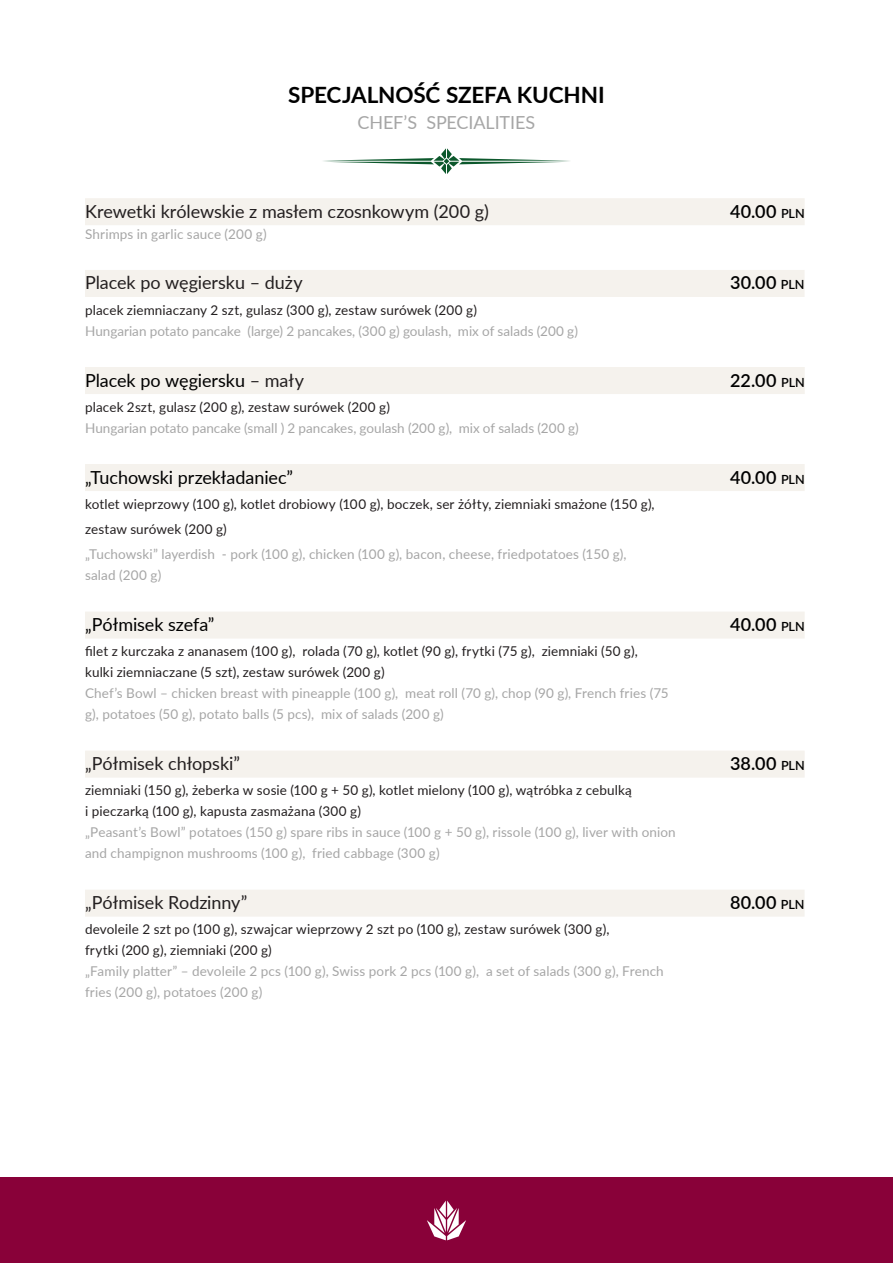
<style>
.page{position:relative;width:893px;height:1263px;background:#fff}
.page>*{position:absolute;margin:0;border:0;box-sizing:border-box;transform-origin:0 0}
.nagłówki{font:700 22.5px "Lato";letter-spacing:-.005em;color:#000}
.tekst_zwykly_pl{font:18px "Lato";letter-spacing:-.005em;color:#231f20}
.tekst_zwykly_pl-2{font:18px "Lato";letter-spacing:-.005em;color:#000}
.tekst_zwykly_pl-3{font:600 18px "Lato";letter-spacing:.015em;color:#000}
.nagłówki_angielskie{font:18px "Lato";letter-spacing:-.005em;color:#a6a6a6}
.tekst_angielski{font:13.5px/21px "Lato";letter-spacing:.01em;color:#a6a6a6}
.tekst_zwykly_-_objas{font:13.5px/21px "Lato";letter-spacing:.01em;color:#231f20}
.tekst_zwykly_-_objas-2{font:13.5px/21px "Lato";letter-spacing:.01em;color:#a6a6a6}
.s1{font-size:12.6px}
.s2{color:#231f20}
.s3{font-style:inherit}
</style>
<div class="page">
<div style="left:0;top:1178px;width:893px;height:85px;background:#890139"></div>
<svg style="left:427px;top:1200px;width:39px;height:40px"></svg>
<div style="left:85px;top:198px;width:720px;height:27px;background:#f5f2ed"></div>
<div style="left:85px;top:270px;width:720px;height:27px;background:#f5f2ed"></div>
<div style="left:85px;top:367px;width:720px;height:27px;background:#f5f2ed"></div>
<div style="left:85px;top:464px;width:720px;height:27px;background:#f5f2ed"></div>
<div style="left:85px;top:611px;width:720px;height:27px;background:#f5f2ed"></div>
<div style="left:85px;top:751px;width:720px;height:27px;background:#f5f2ed"></div>
<div style="left:85px;top:890px;width:720px;height:27px;background:#f5f2ed"></div>
<svg style="left:323px;top:148px;width:247px;height:26px"></svg>
<p class="nagłówki" style="left:288px;top:78px;width:318px">SPECJALNOŚĆ SZEFA KUCHNI</p>
<p class="nagłówki_angielskie" style="left:358px;top:109px;width:179px">CHEF’S SPECIALITIES</p>
<p class="tekst_zwykly_pl" style="left:85px;top:198px;width:405px">Krewetki królewskie z masłem czosnkowym (200 g)</p>
<p class="tekst_zwykly_pl-3" style="left:730px;top:198px;width:76px">40.00 <span class="s1">PLN</span></p>
<p class="tekst_angielski" style="left:85px;top:223px;width:183px">Shrimps in garlic sauce (200 g)</p>
<p class="tekst_zwykly_pl" style="left:85px;top:270px;width:219px">Placek po węgiersku – duży</p>
<p class="tekst_zwykly_pl-3" style="left:730px;top:270px;width:76px">30.00 <span class="s1">PLN</span></p>
<p class="tekst_zwykly_-_objas" style="left:85px;top:299px;width:393px">placek ziemniaczany 2 szt, gulasz (300 g), zestaw surówek (200 g)</p>
<p class="tekst_angielski" style="left:85px;top:320px;width:494px">Hungarian potato pancake (large) 2 pancakes, (300 g) goulash, mix of salads (200 g)</p>
<p class="tekst_zwykly_pl-2" style="left:85px;top:367px;width:220px">Placek po węgiersku <span class="s2">– mały</span></p>
<p class="tekst_zwykly_pl-3" style="left:730px;top:367px;width:76px">22.00 <span class="s1">PLN</span></p>
<p class="tekst_zwykly_-_objas" style="left:85px;top:396px;width:306px">placek 2szt, gulasz (200 g), zestaw surówek (200 g)</p>
<p class="tekst_angielski" style="left:85px;top:417px;width:495px">Hungarian potato pancake (small ) 2 pancakes, goulash (200 g), mix of salads (200 g)</p>
<p class="tekst_zwykly_pl-2" style="left:85px;top:464px;width:209px">„Tuchowski przekładaniec”</p>
<p class="tekst_zwykly_pl-3" style="left:730px;top:464px;width:76px">40.<span class="s3">00</span> <span class="s1">PLN</span></p>
<p class="tekst_zwykly_-_objas" style="left:85px;top:493px;width:571px">kotlet wieprzowy (100 g), kotlet drobiowy (100 g), boczek, ser żółty, ziemniaki smażone (150 g),</p>
<p class="tekst_zwykly_-_objas" style="left:85px;top:518px;width:143px">zestaw surówek (200 g)</p>
<p class="tekst_zwykly_-_objas-2" style="left:85px;top:543px;width:543px">„Tuchowski” layerdish - pork (100 g), chicken (100 g), bacon, cheese, friedpotatoes (150 g), salad (200 g)</p>
<p class="tekst_zwykly_pl-2" style="left:85px;top:612px;width:131px">„Półmisek szefa”</p>
<p class="tekst_zwykly_pl-3" style="left:730px;top:611px;width:76px">40.<span class="s3">00</span> <span class="s1">PLN</span></p>
<p class="tekst_zwykly_-_objas" style="left:85px;top:640px;width:554px">filet z kurczaka z ananasem (100 g), rolada (70 g), kotlet (90 g), frytki (75 g), ziemniaki (50 g), kulki ziemniaczane (5 szt), zestaw surówek (200 g)</p>
<p class="tekst_angielski" style="left:85px;top:682px;width:585px">Chef’s Bowl – chicken breast with pineapple (100 g), meat roll (70 g), chop (90 g), French fries (75 g), potatoes (50 g), potato balls (5 pcs), mix of salads (200 g)</p>
<p class="tekst_zwykly_pl" style="left:85px;top:751px;width:156px">„Półmisek chłopski”</p>
<p class="tekst_zwykly_pl-3" style="left:730px;top:750px;width:76px">38.00 <span class="s1">PLN</span></p>
<p class="tekst_zwykly_-_objas" style="left:85px;top:779px;width:548px">ziemniaki (150 g), żeberka w sosie (100 g + 50 g), kotlet mielony (100 g), wątróbka z cebulką i pieczarką (100 g), kapusta zasmażana (300 g)</p>
<p class="tekst_angielski" style="left:85px;top:821px;width:592px">„Peasant’s Bowl” potatoes (150 g) spare ribs in sauce (100 g + 50 g), rissole (100 g), liver with onion and champignon mushrooms (100 g), fried cabbage (300 g)</p>
<p class="tekst_zwykly_pl" style="left:85px;top:890px;width:164px">„Półmisek Rodzinny”</p>
<p class="tekst_zwykly_pl-3" style="left:730px;top:889px;width:76px">80.00 <span class="s1">PLN</span></p>
<p class="tekst_zwykly_-_objas" style="left:85px;top:918px;width:526px">devoleile 2 szt po (100 g), szwajcar wieprzowy 2 szt po (100 g), zestaw surówek (300 g), frytki (200 g), ziemniaki (200 g)</p>
<p class="tekst_angielski" style="left:85px;top:960px;width:580px">„Family platter” – devoleile 2 pcs (100 g), Swiss pork 2 pcs (100 g), a set of salads (300 g), French fries (200 g), potatoes (200 g)</p>
</div>
